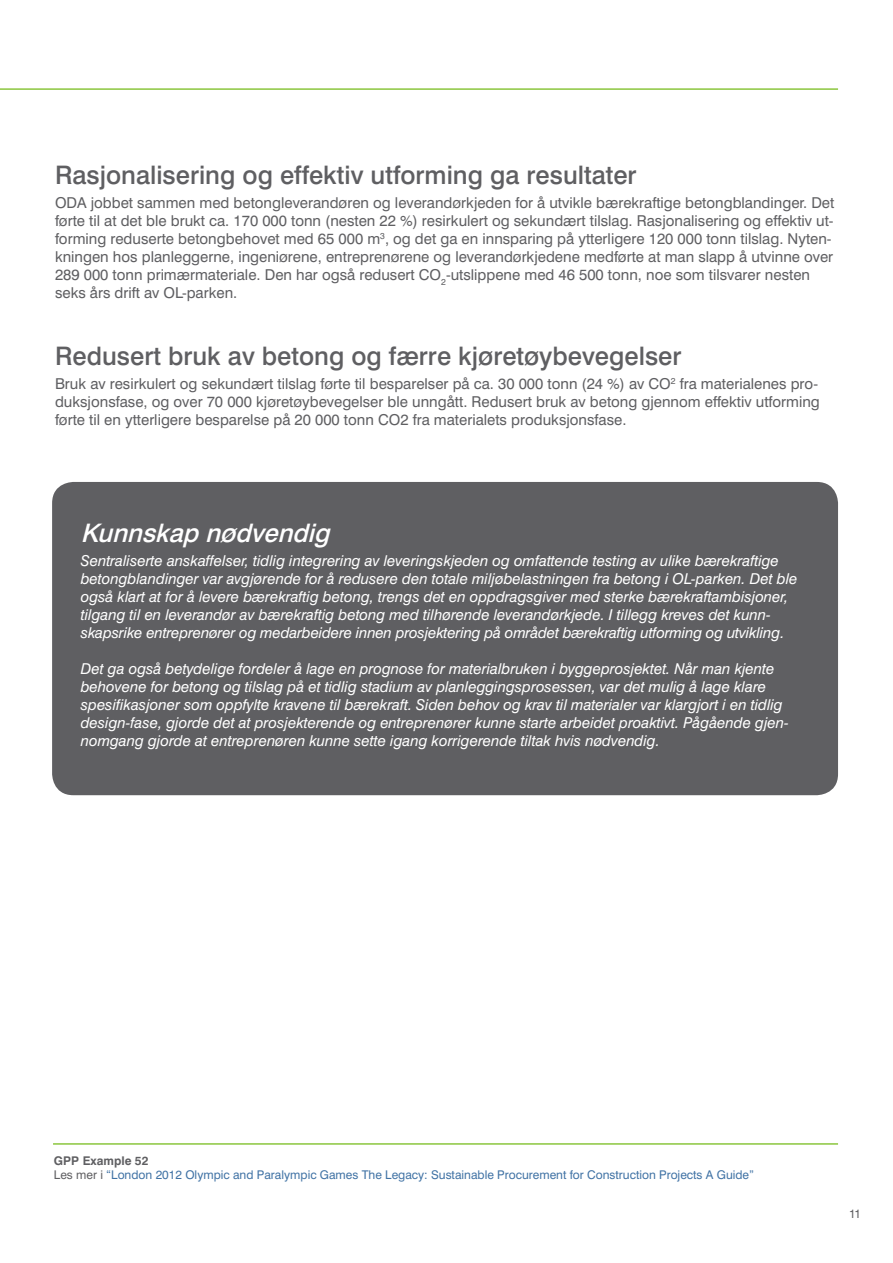
<style>
.page{position:relative;width:893px;height:1263px;background:#fff}
.page>*{position:absolute;margin:0;border:0;box-sizing:border-box;transform-origin:0 0}
.t1{font:500 25.5px "Swiss 721 BT";color:#5f5f62}
.t2{font:italic 500 25.5px "Swiss 721 BT";color:#fff}
.t3{font:italic 15px/18px "Swiss 721 BT";color:#fff}
.t4{font:15px/18px "Swiss 721 BT";color:#5f5f62}
.t5{font:12px/14.1px "Swiss 721 BT";color:#4173a5}
.t6{font:12px "Swiss 721 BT";color:#5f5f62}
.s1{font-weight:700;color:#5f5f62}
.s2{color:#5f5f62}
</style>
<div class="page">
<hr style="left:0;top:88px;width:838px;height:2px;background:#8bc63e">
<hr style="left:53px;top:1143px;width:785px;height:2px;background:#8bc63e">
<div style="left:52px;top:482px;width:786px;height:313px;background:#5f5f62;border-radius:21px"></div>
<p class="t1" style="left:55px;top:160px;width:583px">Rasjonalisering og effektiv utforming ga resultater</p>
<p class="t4" style="left:55px;top:194px;width:781px">ODA jobbet sammen med betongleverandøren og leverandørkjeden for å utvikle bærekraftige betongblandinger. Det førte til at det ble brukt ca. 170 000 tonn (nesten 22 %) resirkulert og sekundært tilslag. Rasjonalisering og effektiv ut&shy;forming reduserte betongbehovet med 65 000 m<sup>3</sup>, og det ga en innsparing på ytterligere 120 000 tonn tilslag. Nyten&shy;kningen hos planleggerne, ingeniørene, entreprenørene og leverandørkjedene medførte at man slapp å utvinne over 289 000 tonn primærmateriale. Den har også redusert CO<sub>2</sub>-utslippene med 46 500 tonn, noe som tilsvarer nesten seks års drift av OL-parken.</p>
<p class="t1" style="left:55px;top:340px;width:628px">Redusert bruk av betong og færre kjøretøybevegelser</p>
<p class="t4" style="left:55px;top:374px;width:766px">Bruk av resirkulert og sekundært tilslag førte til besparelser på ca. 30 000 tonn (24 %) av CO<sup>2</sup> fra materialenes pro&shy;duksjonsfase, og over 70 000 kjøretøybevegelser ble unngått. Redusert bruk av betong gjennom effektiv utforming førte til en ytterligere besparelse på 20 000 tonn CO2 fra materialets produksjonsfase.</p>
<p class="t2" style="left:81px;top:517px;width:257px">Kunnskap nødvendig</p>
<p class="t3" style="left:81px;top:551px;width:718px">Sentraliserte anskaffelser, tidlig integrering av leveringskjeden og omfattende testing av ulike bærekraftige betongblandinger var avgjørende for å redusere den totale miljøbelastningen fra betong i OL-parken. Det ble også klart at for å levere bærekraftig betong, trengs det en oppdragsgiver med sterke bærekraftambisjoner, tilgang til en leverandør av bærekraftig betong med tilhørende leverandørkjede. I tillegg kreves det kunn&shy;skapsrike entreprenører og medarbeidere innen prosjektering på området bærekraftig utforming og utvikling.</p>
<p class="t3" style="left:81px;top:659px;width:709px">Det ga også betydelige fordeler å lage en prognose for materialbruken i byggeprosjektet. Når man kjente behovene for betong og tilslag på et tidlig stadium av planleggingsprosessen, var det mulig å lage klare spesifikasjoner som oppfylte kravene til bærekraft. Siden behov og krav til materialer var klargjort i en tidlig design-fase, gjorde det at prosjekterende og entreprenører kunne starte arbeidet proaktivt. Pågående gjen&shy;nomgang gjorde at entreprenøren kunne sette igang korrigerende tiltak hvis nødvendig.</p>
<p class="t5" style="left:54px;top:1153px;width:702px"><span class="s1">GPP Example 52<br></span><span class="s2">Les mer i</span> “London 2012 Olympic and Paralympic Games The Legacy: Sustainable Procurement for Construction Projects A Guide”</p>
<p class="t6" style="left:849px;top:1206px;width:13px">11</p>
</div>
